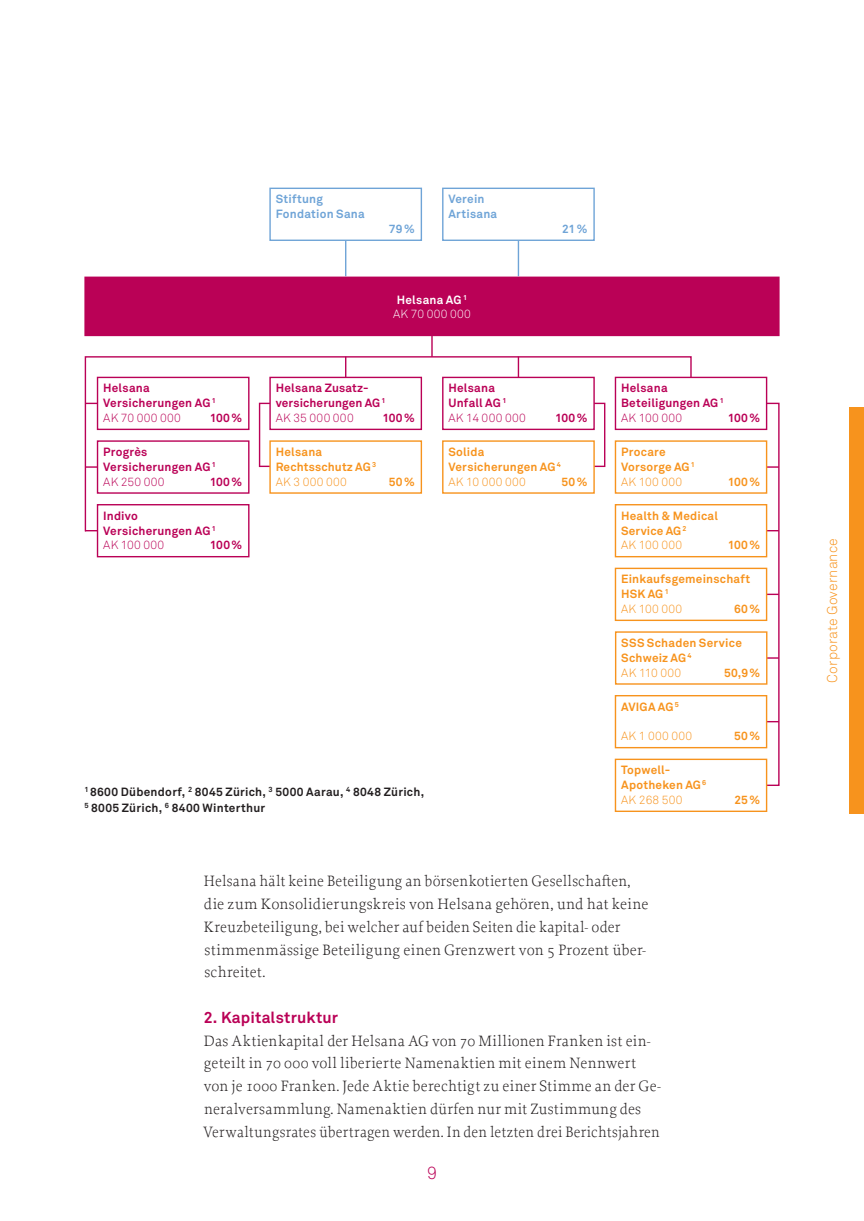
<style>
.page{position:relative;width:864px;height:1221px;background:#fff}
.page>*{position:absolute;margin:0;border:0;box-sizing:border-box;transform-origin:0 0}
.t1{font:17.5px "Akkurat Light Office";color:#ba0156}
.t2{font:300 15.75px/22.8px "Proforma";letter-spacing:.015em;color:#231f20}
.t3{font:700 15.75px "Akkurat Office";letter-spacing:.01em;color:#ba0156}
.t4{font:14px "Akkurat Light Office";letter-spacing:.01em;color:#f7931d}
.t5{font:700 11.9px/14.9px "Akkurat Office";letter-spacing:.02em;color:#f7931d}
.t6{font:700 11.9px/14.9px "Akkurat Office";letter-spacing:.02em;color:#ba0156}
.t7{font:700 11.9px/15.8px "Akkurat Office";letter-spacing:.025em;color:#231f20}
.t8{font:11.9px "Akkurat Light Office";letter-spacing:.03em;color:#f7931d}
.t9{font:11.9px "Akkurat Light Office";letter-spacing:.03em;color:#ba0156}
.t10{font:700 11.9px/14.9px "Akkurat Office";letter-spacing:.02em;color:#6fa4d7}
.t11{font:700 11.9px "Akkurat Office";letter-spacing:.02em;color:#fff}
.t12{font:11.9px "Akkurat Light Office";letter-spacing:.03em;color:#fff}
</style>
<div class="page">
<div style="left:848px;top:407px;width:15px;height:407px;background:#f7931d"></div>
<svg style="left:431px;top:336px;width:1px;height:19px"></svg>
<div style="left:765px;top:402px;width:14px;height:384px;border:1px solid #ba0156"></div>
<svg style="left:767px;top:593px;width:11px;height:2px"></svg>
<svg style="left:84px;top:355px;width:608px;height:178px"></svg>
<hr style="left:345px;top:241px;width:1px;height:35px;background:#6fa4d7">
<hr style="left:517px;top:241px;width:2px;height:35px;background:#6fa4d7">
<div style="left:97px;top:377px;width:152px;height:52px;background:#fff"></div>
<div style="left:97px;top:377px;width:152px;height:53px;border:1px solid #ba0156"></div>
<div style="left:97px;top:504px;width:152px;height:52px;background:#fff"></div>
<div style="left:97px;top:504px;width:152px;height:53px;border:1px solid #ba0156"></div>
<div style="left:97px;top:441px;width:152px;height:52px;background:#fff"></div>
<div style="left:97px;top:440px;width:152px;height:53px;border:1px solid #ba0156"></div>
<div style="left:269px;top:188px;width:153px;height:53px;border:1px solid #6fa4d7"></div>
<div style="left:442px;top:188px;width:152px;height:53px;border:1px solid #6fa4d7"></div>
<div style="left:615px;top:377px;width:151px;height:52px;background:#fff"></div>
<div style="left:614px;top:377px;width:153px;height:53px;border:1px solid #ba0156"></div>
<div style="left:270px;top:377px;width:151px;height:52px;background:#fff"></div>
<div style="left:269px;top:377px;width:153px;height:53px;border:1px solid #ba0156"></div>
<div style="left:270px;top:441px;width:151px;height:52px;background:#fff"></div>
<div style="left:269px;top:440px;width:153px;height:53px;border:1px solid #f7931d"></div>
<div style="left:615px;top:441px;width:151px;height:52px;background:#fff"></div>
<div style="left:614px;top:440px;width:153px;height:53px;border:1px solid #f7931d"></div>
<div style="left:614px;top:567px;width:153px;height:54px;border:1px solid #f7931d"></div>
<div style="left:442px;top:441px;width:152px;height:52px;background:#fff"></div>
<div style="left:442px;top:440px;width:152px;height:53px;border:1px solid #f7931d"></div>
<div style="left:614px;top:631px;width:153px;height:53px;border:1px solid #f7931d"></div>
<div style="left:614px;top:758px;width:153px;height:54px;border:1px solid #f7931d"></div>
<div style="left:615px;top:504px;width:151px;height:52px;background:#fff"></div>
<div style="left:614px;top:504px;width:153px;height:53px;border:1px solid #f7931d"></div>
<div style="left:614px;top:695px;width:153px;height:53px;border:1px solid #f7931d"></div>
<div style="left:442px;top:377px;width:152px;height:52px;background:#fff"></div>
<div style="left:442px;top:377px;width:152px;height:53px;border:1px solid #ba0156"></div>
<div style="left:85px;top:277px;width:693px;height:58px;background:#ba0156"></div>
<div style="left:84px;top:276px;width:695px;height:60px;border:2px solid #ba0156"></div>
<p class="t6" style="left:103px;top:381px;width:114px">Helsana<br>Versicherungen AG <sup>1</sup></p>
<p class="t9" style="left:103px;top:411px;width:79px">AK 70 000 000</p>
<p class="t6" style="left:210px;top:410px;width:34px">100%</p>
<p class="t6" style="left:103px;top:444px;width:114px">Progrès<br>Versicherungen AG <sup>1</sup></p>
<p class="t9" style="left:103px;top:474px;width:63px">AK 250 000</p>
<p class="t6" style="left:210px;top:474px;width:34px">100%</p>
<p class="t6" style="left:103px;top:508px;width:114px">Indivo<br>Versicherungen AG <sup>1</sup></p>
<p class="t9" style="left:103px;top:538px;width:63px">AK 100 000</p>
<p class="t6" style="left:210px;top:538px;width:34px">100%</p>
<p class="t10" style="left:275px;top:192px;width:90px">Stiftung<br>Fondation Sana</p>
<p class="t10" style="left:389px;top:221px;width:27px">79%</p>
<p class="t10" style="left:448px;top:192px;width:50px">Verein<br>Artisana</p>
<p class="t11" style="left:396px;top:292px;width:72px">Helsana AG <sup>1</sup></p>
<p class="t12" style="left:393px;top:307px;width:79px">AK 70 000 000</p>
<p class="t10" style="left:562px;top:221px;width:27px">21%</p>
<p class="t6" style="left:275px;top:381px;width:111px">Helsana Zusatz&shy;versicherungen AG <sup>1</sup></p>
<p class="t9" style="left:275px;top:411px;width:79px">AK 35 000 000</p>
<p class="t6" style="left:382px;top:410px;width:34px">100%</p>
<p class="t5" style="left:275px;top:444px;width:102px">Helsana<br>Rechtsschutz AG <sup>3</sup></p>
<p class="t8" style="left:275px;top:474px;width:73px">AK 3 000 000</p>
<p class="t5" style="left:388px;top:474px;width:27px">50%</p>
<p class="t6" style="left:448px;top:381px;width:60px">Helsana<br>Unfall AG <sup>1</sup></p>
<p class="t9" style="left:448px;top:411px;width:79px">AK 14 000 000</p>
<p class="t6" style="left:555px;top:410px;width:34px">100%</p>
<p class="t5" style="left:448px;top:444px;width:114px">Solida<br>Versicherungen AG <sup>4</sup></p>
<p class="t8" style="left:448px;top:474px;width:79px">AK 10 000 000</p>
<p class="t5" style="left:561px;top:474px;width:27px">50%</p>
<p class="t7" style="left:84px;top:784px;width:341px"><sup>1</sup> 8600 Dübendorf, <sup>2</sup> 8045 Zürich, <sup>3</sup> 5000 Aarau, <sup>4</sup> 8048 Zürich,<br><sup>5</sup> 8005 Zürich, <sup>6</sup> 8400 Winterthur</p>
<p class="t6" style="left:621px;top:381px;width:104px">Helsana<br>Beteiligungen AG <sup>1</sup></p>
<p class="t9" style="left:621px;top:411px;width:63px">AK 100 000</p>
<p class="t6" style="left:727px;top:410px;width:34px">100%</p>
<p class="t5" style="left:621px;top:444px;width:75px">Procare<br>Vorsorge AG <sup>1</sup></p>
<p class="t8" style="left:621px;top:474px;width:63px">AK 100 000</p>
<p class="t5" style="left:727px;top:474px;width:34px">100%</p>
<p class="t5" style="left:621px;top:508px;width:98px">Health &amp; Medical<br>Service AG <sup>2</sup></p>
<p class="t8" style="left:621px;top:538px;width:63px">AK 100 000</p>
<p class="t5" style="left:727px;top:538px;width:34px">100%</p>
<p class="t5" style="left:621px;top:571px;width:130px">Einkaufsgemeinschaft<br>HSK AG <sup>1</sup></p>
<p class="t8" style="left:621px;top:602px;width:63px">AK 100 000</p>
<p class="t5" style="left:734px;top:601px;width:27px">60%</p>
<p class="t5" style="left:621px;top:635px;width:122px">SSS Schaden Service<br>Schweiz AG <sup>4</sup></p>
<p class="t8" style="left:621px;top:665px;width:61px">AK 110 000</p>
<p class="t5" style="left:723px;top:665px;width:38px">50,9%</p>
<p class="t5" style="left:621px;top:699px;width:59px">AVIGA AG <sup>5</sup></p>
<p class="t8" style="left:621px;top:729px;width:73px">AK 1 000 000</p>
<p class="t5" style="left:734px;top:728px;width:27px">50%</p>
<p class="t5" style="left:621px;top:762px;width:87px">Topwell-<br>Apotheken AG <sup>6</sup></p>
<p class="t8" style="left:621px;top:792px;width:63px">AK 268 500</p>
<p class="t5" style="left:734px;top:792px;width:27px">25%</p>
<p class="t2" style="left:204px;top:870px;width:446px">Helsana hält keine Beteiligung an börsenkotierten Gesellschaften, die zum Konsolidierungskreis von Helsana gehören, und hat keine Kreuzbeteiligung, bei welcher auf beiden Seiten die kapital- oder stimmenmässige Beteiligung einen Grenzwert von 5 Prozent über&shy;schreitet.</p>
<p class="t3" style="left:204px;top:1007px;width:136px">2. Kapitalstruktur</p>
<p class="t2" style="left:203px;top:1029px;width:459px">Das Aktienkapital der Helsana AG von 70 Millionen Franken ist ein&shy;geteilt in 70 000 voll liberierte Namenaktien mit einem Nennwert von je 1000 Franken. Jede Aktie berechtigt zu einer Stimme an der Ge&shy;neralversammlung. Namenaktien dürfen nur mit Zustimmung des Verwaltungsrates übertragen werden. In den letzten drei Berichtsjahren</p>
<p class="t1" style="left:427px;top:1162px;width:11px">9</p>
<p class="t4" style="left:823px;top:682px;width:146px;rotate:-90deg">Corporate Governance</p>
</div>
